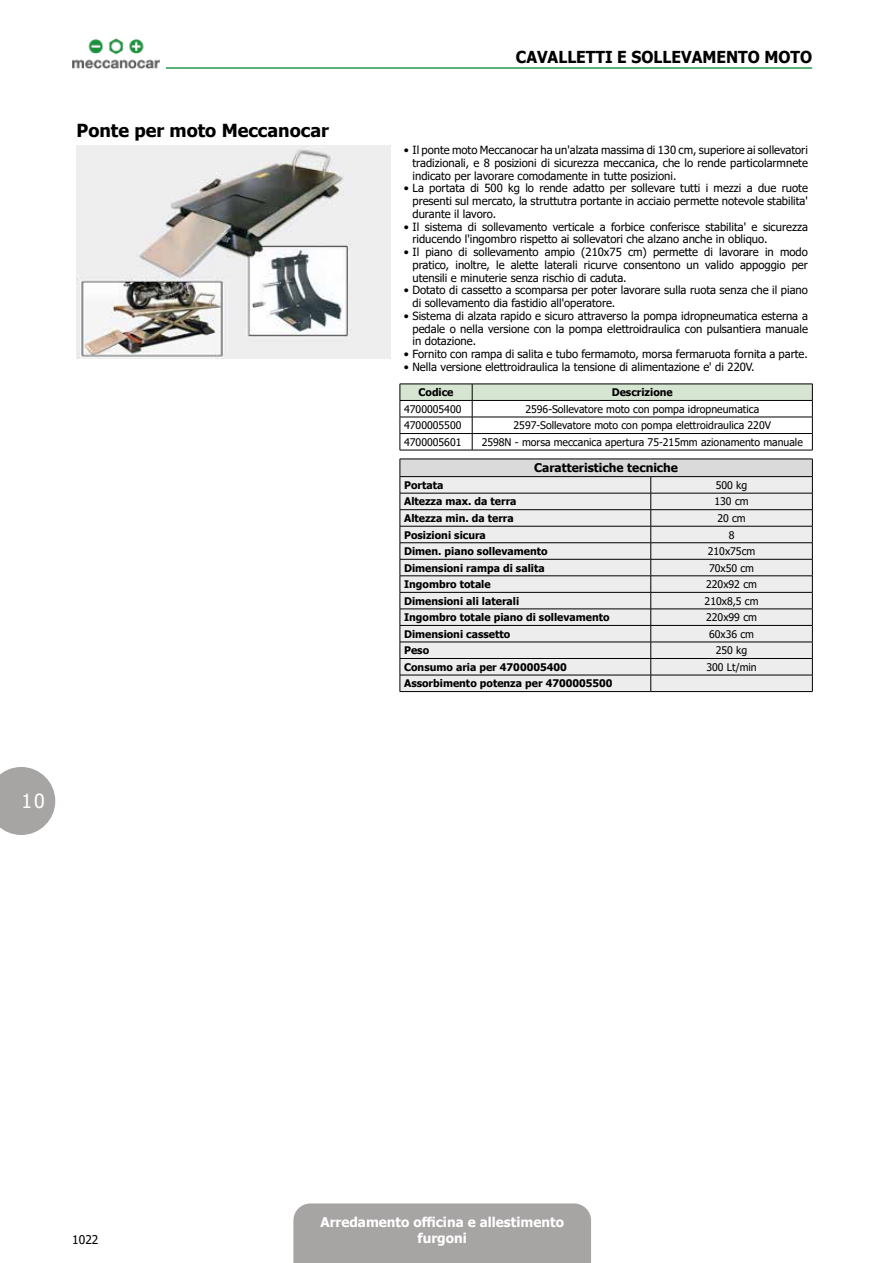
<style>
.page{position:relative;width:893px;height:1263px;background:#fff}
.page>*{position:absolute;margin:0;border:0;box-sizing:border-box;transform-origin:0 0}
.t1{font:19.5px "Tahoma";color:#fff}
.t2{font:700 18px "Tahoma";color:#000}
.t3{font:700 16.5px "Tahoma";color:#000;scale:.95 1}
.t4{font:700 13.5px/16.2px "Tahoma";color:#fff;text-align:center}
.t5{font:700 12px "Tahoma";color:#000}
.t6{font:12px "Tahoma";color:#000}
.t7{font:11.25px/12.8px "Tahoma";color:#000;text-align:justify}
.t8{font:700 10.5px "Tahoma";color:#000}
.t9{font:10.5px "Tahoma";color:#000}
</style>
<div class="page">
<div style="left:293px;top:1203px;width:298px;height:60px;background:#a7a4a4"></div>
<svg style="left:0;top:767px;width:55px;height:68px"></svg>
<img style="left:72px;top:38px;width:87px;height:31px">
<hr style="left:166px;top:67px;width:646px;height:2px;background:#28974e">
<img style="left:77px;top:146px;width:314px;height:212px">
<svg style="left:400px;top:384px;width:413px;height:66px"></svg>
<hr style="left:400px;top:450px;width:72px;height:1px;background:#000">
<hr style="left:472px;top:450px;width:341px;height:1px;background:#000">
<div style="left:400px;top:459px;width:412px;height:18px;background:#dadada"></div>
<div style="left:401px;top:477px;width:411px;height:214px;background:#ededed"></div>
<hr style="left:400px;top:459px;width:251px;height:1px;background:#000">
<hr style="left:651px;top:459px;width:162px;height:1px;background:#000">
<hr style="left:400px;top:476px;width:251px;height:1px;background:#000">
<hr style="left:651px;top:476px;width:162px;height:1px;background:#000">
<hr style="left:400px;top:493px;width:251px;height:1px;background:#000">
<hr style="left:651px;top:493px;width:162px;height:1px;background:#000">
<hr style="left:400px;top:509px;width:251px;height:1px;background:#000">
<hr style="left:651px;top:509px;width:162px;height:1px;background:#000">
<hr style="left:400px;top:526px;width:251px;height:1px;background:#000">
<hr style="left:651px;top:526px;width:162px;height:1px;background:#000">
<hr style="left:400px;top:542px;width:251px;height:1px;background:#000">
<hr style="left:651px;top:542px;width:162px;height:1px;background:#000">
<hr style="left:400px;top:559px;width:251px;height:1px;background:#000">
<hr style="left:651px;top:559px;width:162px;height:1px;background:#000">
<hr style="left:400px;top:576px;width:251px;height:1px;background:#000">
<hr style="left:651px;top:576px;width:162px;height:1px;background:#000">
<hr style="left:400px;top:592px;width:251px;height:1px;background:#000">
<hr style="left:651px;top:592px;width:162px;height:1px;background:#000">
<hr style="left:400px;top:609px;width:251px;height:1px;background:#000">
<hr style="left:651px;top:609px;width:162px;height:1px;background:#000">
<hr style="left:400px;top:625px;width:251px;height:1px;background:#000">
<hr style="left:651px;top:625px;width:162px;height:1px;background:#000">
<hr style="left:400px;top:642px;width:251px;height:1px;background:#000">
<hr style="left:651px;top:642px;width:162px;height:1px;background:#000">
<hr style="left:400px;top:658px;width:251px;height:1px;background:#000">
<hr style="left:651px;top:658px;width:162px;height:1px;background:#000">
<hr style="left:400px;top:675px;width:251px;height:1px;background:#000">
<svg style="left:400px;top:459px;width:1px;height:232px"></svg>
<hr style="left:651px;top:675px;width:162px;height:1px;background:#000">
<svg style="left:650px;top:477px;width:1px;height:214px"></svg>
<svg style="left:812px;top:459px;width:1px;height:232px"></svg>
<hr style="left:400px;top:691px;width:251px;height:1px;background:#000">
<hr style="left:651px;top:691px;width:162px;height:1px;background:#000">
<h2 class="t2" style="left:77px;top:118px;width:254px">Ponte per moto Meccanocar</h2>
<h1 class="t1" style="left:21px;top:788px;width:25px">10</h1>
<h3 class="t3" style="left:516px;top:45px;width:313px">Cavall etti e soll evam ento moto</h3>
<p class="t7" style="left:412px;top:144px;width:397px;text-indent:-9px">• Il ponte moto Meccanocar ha un'alzata massima di 130 cm, superiore ai sollevatori tradizionali, e 8 posizioni di sicurezza meccanica, che lo rende particolarmnete indicato per lavorare comodamente in tutte posizioni.</p>
<p class="t7" style="left:412px;top:183px;width:397px;text-indent:-8px">• La portata di 500 kg lo rende adatto per sollevare tutti i mezzi a due ruote presenti sul mercato, la struttutra portante in acciaio permette notevole stabilita' durante il lavoro.</p>
<p class="t7" style="left:412px;top:221px;width:397px;text-indent:-9px">• Il sistema di sollevamento verticale a forbice conferisce stabilita' e sicurezza riducendo l'ingombro rispetto ai sollevatori che alzano anche in obliquo.</p>
<p class="t7" style="left:412px;top:246px;width:397px;text-indent:-9px">• Il piano di sollevamento ampio (210x75 cm) permette di lavorare in modo pratico, inoltre, le alette laterali ricurve consentono un valido appoggio per utensili e minuterie senza rischio di caduta.</p>
<p class="t7" style="left:412px;top:285px;width:397px;text-indent:-9px">• Dotato di cassetto a scomparsa per poter lavorare sulla ruota senza che il piano di sollevamento dia fastidio all'operatore.</p>
<p class="t7" style="left:412px;top:310px;width:397px;text-indent:-8px">• Sistema di alzata rapido e sicuro attraverso la pompa idropneumatica esterna a pedale o nella versione con la pompa elettroidraulica con pulsantiera manuale in dotazione.</p>
<p class="t7" style="left:404px;top:348px;width:405px">• Fornito con rampa di salita e tubo fermamoto, morsa fermaruota fornita a parte.</p>
<p class="t7" style="left:404px;top:361px;width:352px">• Nella versione elettroidraulica la tensione di alimentazione e' di 220V.</p>
<p class="t8" style="left:418px;top:385px;width:37px">Codice</p>
<p class="t8" style="left:612px;top:385px;width:62px">Descrizione</p>
<p class="t9" style="left:404px;top:402px;width:59px">4700005400</p>
<p class="t9" style="left:525px;top:402px;width:235px">2596-Sollevatore moto con pompa idropneumatica</p>
<p class="t9" style="left:404px;top:418px;width:59px">4700005500</p>
<p class="t9" style="left:514px;top:418px;width:259px">2597-Sollevatore moto con pompa elettroidraulica 220V</p>
<p class="t9" style="left:404px;top:435px;width:59px">4700005601</p>
<p class="t9" style="left:482px;top:435px;width:323px">2598N - morsa meccanica apertura 75-215mm azionamento manuale</p>
<p class="t5" style="left:534px;top:460px;width:145px">Caratteristiche tecniche</p>
<p class="t8" style="left:404px;top:478px;width:41px">Portata</p>
<p class="t9" style="left:716px;top:478px;width:33px">500 kg</p>
<p class="t8" style="left:404px;top:494px;width:114px">Altezza max. da terra</p>
<p class="t9" style="left:714px;top:495px;width:36px">130 cm</p>
<p class="t8" style="left:404px;top:511px;width:111px">Altezza min. da terra</p>
<p class="t9" style="left:717px;top:511px;width:30px">20 cm</p>
<p class="t8" style="left:404px;top:527px;width:83px">Posizioni sicura</p>
<p class="t9" style="left:729px;top:528px;width:7px">8</p>
<p class="t8" style="left:404px;top:544px;width:145px">Dimen. piano sollevamento</p>
<p class="t9" style="left:708px;top:544px;width:49px">210x75cm</p>
<p class="t8" style="left:404px;top:560px;width:142px">Dimensioni rampa di salita</p>
<p class="t9" style="left:709px;top:561px;width:47px">70x50 cm</p>
<p class="t8" style="left:404px;top:577px;width:88px">Ingombro totale</p>
<p class="t9" style="left:706px;top:577px;width:52px">220x92 cm</p>
<p class="t8" style="left:404px;top:593px;width:117px">Dimensioni ali laterali</p>
<p class="t9" style="left:705px;top:594px;width:55px">210x8,5 cm</p>
<p class="t8" style="left:404px;top:610px;width:207px">Ingombro totale piano di sollevamento</p>
<p class="t9" style="left:706px;top:610px;width:52px">220x99 cm</p>
<p class="t8" style="left:404px;top:626px;width:108px">Dimensioni cassetto</p>
<p class="t9" style="left:709px;top:627px;width:47px">60x36 cm</p>
<p class="t8" style="left:404px;top:643px;width:27px">Peso</p>
<p class="t9" style="left:716px;top:643px;width:33px">250 kg</p>
<p class="t8" style="left:404px;top:660px;width:164px">Consumo aria per 4700005400</p>
<p class="t9" style="left:706px;top:660px;width:52px">300 Lt/min</p>
<p class="t8" style="left:404px;top:676px;width:210px">Assorbimento potenza per 4700005500</p>
<p class="t6" style="left:72px;top:1231px;width:28px">1022</p>
<p class="t4" style="left:320px;top:1214px;width:245px">Arredamento officina e allestimento furgoni</p>
</div>
